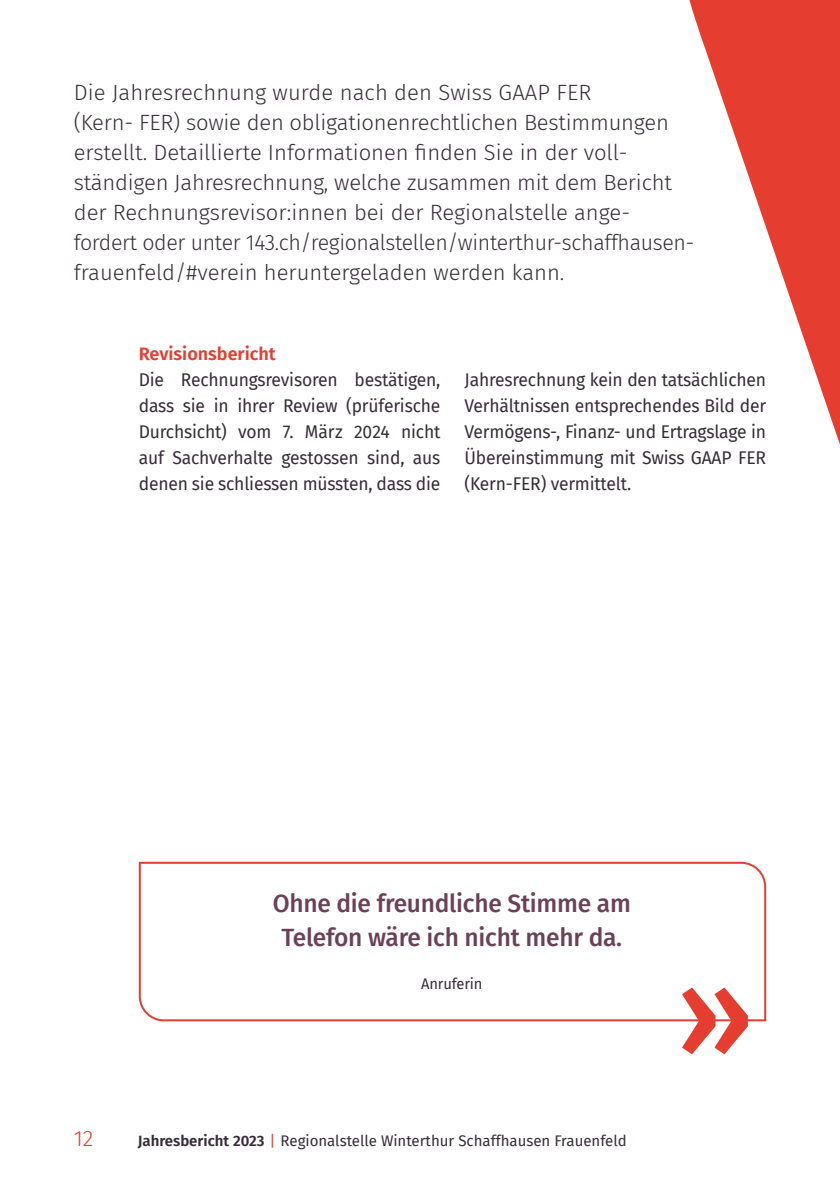
<style>
.page{position:relative;width:840px;height:1191px;background:#fff}
.page>*{position:absolute;margin:0;border:0;box-sizing:border-box;transform-origin:0 0}
.t1{font:500 25px/34px "Fira Sans";letter-spacing:-.01em;color:#6a4155;text-align:center}
.t2{font:300 22px/30px "Fira Sans";letter-spacing:-.01em;color:#362d37}
.t3{font:300 22px "Fira Sans";color:#e53e30}
.t4{font:18px/26px "Fira Sans";letter-spacing:-.01em;color:#362d37;text-align:justify}
.t5{font:600 18px "Fira Sans";color:#e53e30}
.t6{font:15px "Fira Sans";color:#362d37}
.s1{font-weight:600}
.s2{color:#e53e30}
</style>
<div class="page">
<svg style="left:689px;top:0;width:150px;height:1028px"></svg>
<svg style="left:138px;top:860px;width:628px;height:162px"></svg>
<svg style="left:681px;top:987px;width:66px;height:67px"></svg>
<p class="t2" style="left:74px;top:77px;width:621px">Die Jahresrechnung wurde nach den Swiss GAAP FER<br>(Kern- FER) sowie den obligationenrechtlichen Bestimmungen erstellt. Detaillierte Informationen finden Sie in der voll&shy;ständigen Jahresrechnung, welche zusammen mit dem Bericht der Rechnungsrevisor:innen bei der Regionalstelle ange&shy;fordert oder unter 143.ch/regionalstellen/winterthur-schaffhausen&shy;frauenfeld/#verein heruntergeladen werden kann.</p>
<p class="t5" style="left:139px;top:339px;width:138px">Revisionsbericht</p>
<p class="t4" style="left:139px;top:366px;width:303px">Die Rechnungsrevisoren bestätigen, dass sie in ihrer Review (prüferische Durchsicht) vom 7. März 2024 nicht auf Sachverhalte gestossen sind, aus denen sie schliessen müssten, dass die</p>
<p class="t4" style="left:464px;top:366px;width:303px">Jahresrechnung kein den tatsächlichen Verhältnissen entsprechendes Bild der Vermögens-, Finanz- und Ertragslage in Übereinstimmung mit Swiss GAAP FER (Kern-FER) vermittelt.</p>
<p class="t1" style="left:272px;top:885px;width:359px">Ohne die freundliche Stimme am<br>Telefon wäre ich nicht mehr da.</p>
<p class="t6" style="left:421px;top:972px;width:63px">Anruferin</p>
<p class="t3" style="left:74px;top:1122px;width:21px">12</p>
<p class="t6" style="left:138px;top:1129px;width:490px"><span class="s1">Jahresbericht 2023</span> <span class="s2">|</span> Regionalstelle Winterthur Schaffhausen Frauenfeld</p>
</div>
